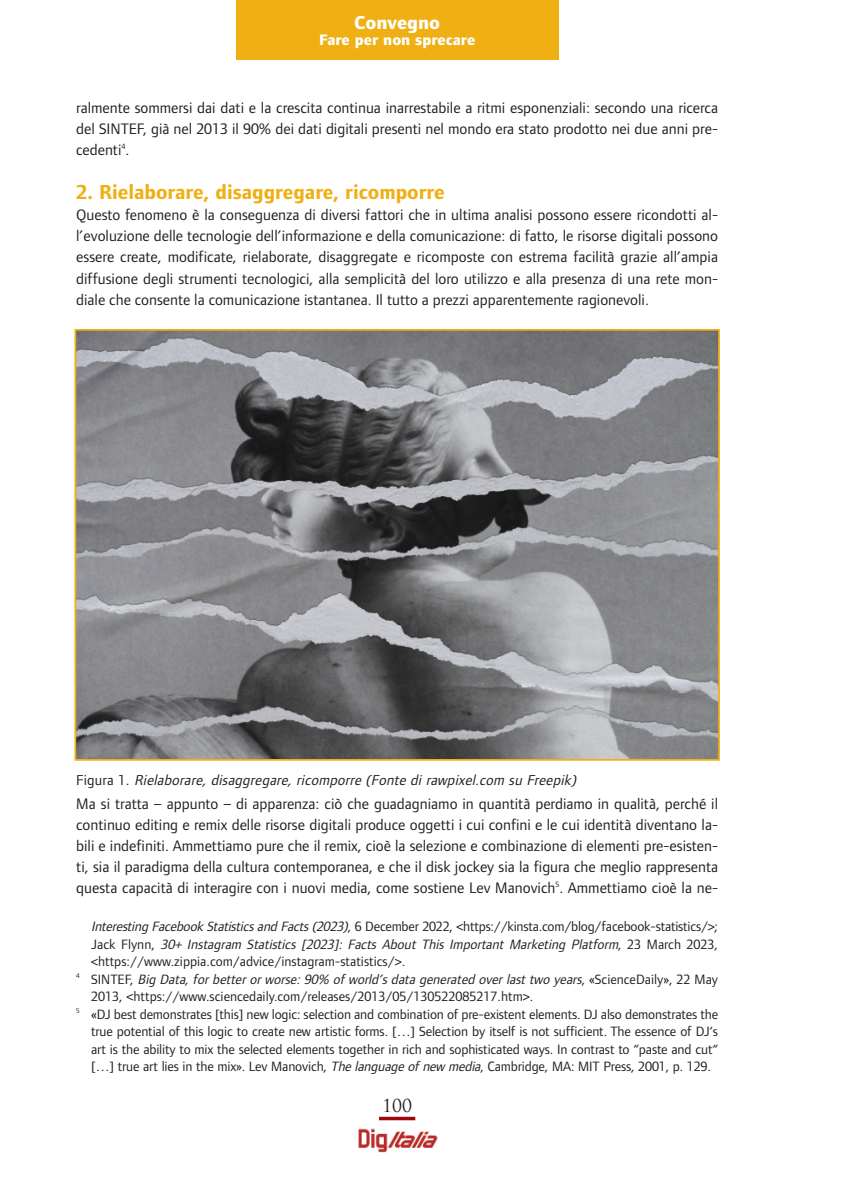
<style>
.page{position:relative;width:844px;height:1191px;background:#fff}
.page>*{position:absolute;margin:0;border:0;box-sizing:border-box;transform-origin:0 0}
.t1{font:700 21px "Foundry Form Sans";color:#f0af13}
.t2{font:800 19.25px "Foundry Form Sans";color:#fff}
.t3{font:17.5px "Trajan Pro";color:#231f20}
.t4{font:15.75px/21px "Foundry Form Sans";color:#231f20;text-align:justify}
.t5{font:800 15.75px "Foundry Form Sans";color:#fff}
.t6{font:italic 14.88px "Foundry Form Sans";color:#231f20}
.t7{font:14px "Foundry Form Sans";letter-spacing:-.01em;color:#231f20}
.t8{font:italic 14px "Foundry Form Sans";color:#231f20}
.s1{font-style:normal}
.s2{font-style:italic}
</style>
<div class="page">
<div style="left:236px;top:0;width:322px;height:60px;background:#f0af13"></div>
<img style="left:358px;top:1128px;width:80px;height:24px">
<svg style="left:379px;top:1116px;width:36px;height:4px"></svg>
<img style="left:77px;top:332px;width:639px;height:425px">
<div style="left:74px;top:329px;width:645px;height:431px;border:2px solid #f0af13"></div>
<p class="t2" style="left:354px;top:12px;width:87px">Convegno</p>
<p class="t5" style="left:319px;top:31px;width:158px">Fare per non sprecare</p>
<p class="t4" style="left:76px;top:99px;width:643px">ralmente sommersi dai dati e la crescita continua inarrestabile a ritmi esponenziali: secondo una ricerca del SINTEF, già nel 2013 il 90% dei dati digitali presenti nel mondo era stato prodotto nei due anni pre&shy;cedenti<sup>4</sup>.</p>
<h1 class="t1" style="left:76px;top:184px;width:370px">2. Rielaborare, disaggregare, ricomporre</h1>
<p class="t4" style="left:76px;top:206px;width:643px">Questo fenomeno è la conseguenza di diversi fattori che in ultima analisi possono essere ricondotti al&shy;l’evoluzione delle tecnologie dell’informazione e della comunicazione: di fatto, le risorse digitali possono essere create, modificate, rielaborate, disaggregate e ricomposte con estrema facilità grazie all’ampia diffusione degli strumenti tecnologici, alla semplicità del loro utilizzo e alla presenza di una rete mon&shy;diale che consente la comunicazione istantanea. Il tutto a prezzi apparentemente ragionevoli.</p>
<p class="t6" style="left:76px;top:774px;width:504px"><span class="s1">F i g u r a 1 .</span> Rielaborare, disaggregare, ricomporre (Fonte di rawpixel.com su Freepik)</p>
<p class="t4" style="left:76px;top:794px;width:643px">Ma si tratta – appunto – di apparenza: ciò che guadagniamo in quantità perdiamo in qualità, perché il continuo editing e remix delle risorse digitali produce oggetti i cui confini e le cui identità diventano la&shy;bili e indefiniti. Ammettiamo pure che il remix, cioè la selezione e combinazione di elementi pre-esisten&shy;ti, sia il paradigma della cultura contemporanea, e che il disk jockey sia la figura che meglio rappresenta questa capacità di interagire con i nuovi media, come sostiene Lev Manovich<sup>5</sup>. Ammettiamo cioè la ne-</p>
<p class="t7" style="left:91px;top:921px;width:628px"><span class="s2">InterestingFacebook StatisticsandFacts(2023)</span>, 6 December 2022, &lt;https://kinsta.com/blog/facebook-statistics/&gt;;</p>
<p class="t8" style="left:91px;top:938px;width:628px"><span class="s1">J a c k F l y n n ,</span> 30+ Instagram Statistics [2023]: Facts About This Important Marketing Platform<span class="s1">, 2 3 M a r c h 2 0 2 3 ,</span></p>
<p class="t7" style="left:91px;top:956px;width:315px">&lt;https://www.zippia.com/advice/instagram-statistics/&gt;.</p>
<p class="t8" style="left:76px;top:973px;width:643px"><sup>4</sup> <span class="s1">S I N T E F,</span> Big Data, for better or worse: 90% of world’s data generated over last two years<span class="s1">, « S c i e n c e D a i l y », 2 2 M a y</span></p>
<p class="t7" style="left:91px;top:991px;width:443px">2013, &lt;https://www.sciencedaily.com/releases/2013/05/130522085217.htm&gt;.</p>
<p class="t7" style="left:76px;top:1008px;width:643px"><sup>5</sup> «DJ best demonstrates [this] new logic: selection and combination of pre-existent elements. DJ also demonstrates the</p>
<p class="t7" style="left:91px;top:1026px;width:628px">true potential of this logic to create new artistic forms. […] Selection by itself is not sufficient. The essence of DJ‘s</p>
<p class="t7" style="left:91px;top:1043px;width:628px">art is the ability to mix the selected elements together in rich and sophisticated ways. In contrast to “paste and cut“</p>
<p class="t7" style="left:91px;top:1061px;width:621px">[…] true art lies in the mix». Lev Manovich, <span class="s2">Thelanguageof newmedia</span>, Cambridge, MA: MIT Press, 2001, p. 129.</p>
<p class="t3" style="left:382px;top:1099px;width:31px">100</p>
</div>
